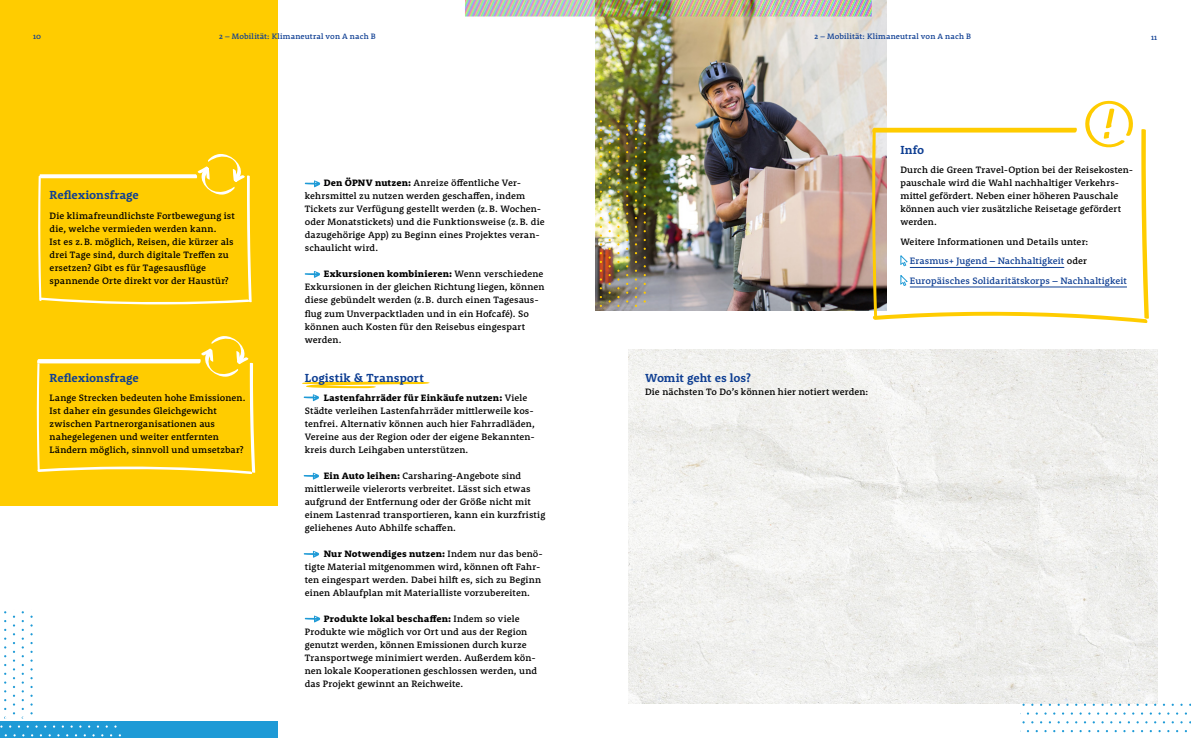
<style>
.page{position:relative;width:1191px;height:738px;background:#fff}
.page>*{position:absolute;margin:0;border:0;box-sizing:border-box;transform-origin:0 0}
.t1{font:700 12px "Rooney";color:#0f3f93}
.t2{font:500 9.5px/13px "Rooney";letter-spacing:.01em;color:#000}
.t3{font:500 9.5px/19.5px "Rooney";letter-spacing:.01em;color:#0f3f93}
.t4{font:500 8px "Rooney";letter-spacing:.02em;color:#0f3f93}
.s1{font-weight:800}
.s2{color:#000}
</style>
<div class="page">
<img style="left:628px;top:349px;width:529px;height:354px">
<svg style="left:302px;top:381px;width:128px;height:7px"></svg>
<div style="left:0;top:0;width:277px;height:505px;background:#fc0"></div>
<svg style="left:304px;top:550px;width:15px;height:7px"></svg>
<svg style="left:305px;top:271px;width:15px;height:7px"></svg>
<svg style="left:304px;top:394px;width:15px;height:7px"></svg>
<svg style="left:304px;top:472px;width:15px;height:7px"></svg>
<svg style="left:305px;top:615px;width:15px;height:7px"></svg>
<svg style="left:305px;top:180px;width:15px;height:7px"></svg>
<img style="left:595px;top:0;width:291px;height:310px">
<img style="left:465px;top:0;width:406px;height:17px">
<div style="left:0;top:721px;width:277px;height:16px;background:#1e9ad6"></div>
<svg style="left:0;top:611px;width:121px;height:124px"></svg>
<svg style="left:37px;top:336px;width:218px;height:138px"></svg>
<svg style="left:872px;top:99px;width:277px;height:224px"></svg>
<svg style="left:38px;top:154px;width:214px;height:150px"></svg>
<p class="t4" style="left:219px;top:31px;width:158px">2 – Mobilität: Klimaneutral von A nach B</p>
<p class="t4" style="left:33px;top:31px;width:10px">10</p>
<p class="t4" style="left:814px;top:31px;width:158px">2 – Mobilität: Klimaneutral von A nach B</p>
<p class="t4" style="left:1151px;top:31px;width:8px">11</p>
<p class="t1" style="left:50px;top:187px;width:91px">Reflexionsfrage</p>
<p class="t2" style="left:50px;top:209px;width:187px">Die klimafreundlichste Fortbewegung ist die, welche vermieden werden kann.<br>Ist es z.B. möglich, Reisen, die kürzer als drei Tage sind, durch digitale Treffen zu ersetzen? Gibt es für Tagesausflüge spannende Orte direkt vor der Haustür?</p>
<p class="t1" style="left:50px;top:369px;width:91px">Reflexionsfrage</p>
<p class="t2" style="left:50px;top:391px;width:197px">Lange Strecken bedeuten hohe Emissionen.<br>Ist daher ein gesundes Gleichgewicht zwischen Partnerorganisationen aus nahegelegenen und weiter entfernten Ländern möglich, sinnvoll und umsetzbar?</p>
<p class="t2" style="left:305px;top:176px;width:241px;text-indent:19px"><span class="s1">Den ÖPNV nutzen:</span> Anreize öffentliche Ver&shy;kehrsmittel zu nutzen werden geschaffen, indem Tickets zur Verfügung gestellt werden (z.B. Wochen&shy;oder Monatstickets) und die Funktionsweise (z.B. die dazugehörige App) zu Beginn eines Projektes veran&shy;schaulicht wird.</p>
<p class="t2" style="left:305px;top:267px;width:241px;text-indent:19px"><span class="s1">Exkursionen kombinieren:</span> Wenn verschiedene Exkursionen in der gleichen Richtung liegen, können diese gebündelt werden (z.B. durch einen Tagesaus&shy;flug zum Unverpacktladen und in ein Hofcafé). So können auch Kosten für den Reisebus eingespart werden.</p>
<p class="t1" style="left:305px;top:369px;width:120px">Logistik &amp; Transport</p>
<p class="t2" style="left:305px;top:391px;width:231px;text-indent:19px"><span class="s1">Lastenfahrräder für Einkäufe nutzen:</span> Viele Städte verleihen Lastenfahrräder mittlerweile kos&shy;tenfrei. Alternativ können auch hier Fahrradläden, Vereine aus der Region oder der eigene Bekannten&shy;kreis durch Leihgaben unterstützen.</p>
<p class="t2" style="left:305px;top:469px;width:242px;text-indent:19px"><span class="s1">Ein Auto leihen:</span> Carsharing-Angebote sind mittlerweile vielerorts verbreitet. Lässt sich etwas aufgrund der Entfernung oder der Größe nicht mit einem Lastenrad transportieren, kann ein kurzfristig geliehenes Auto Abhilfe schaffen.</p>
<p class="t2" style="left:305px;top:547px;width:239px;text-indent:19px"><span class="s1">Nur Notwendiges nutzen:</span> Indem nur das benö&shy;tigte Material mitgenommen wird, können oft Fahr&shy;ten eingespart werden. Dabei hilft es, sich zu Beginn einen Ablaufplan mit Materialliste vorzubereiten.</p>
<p class="t2" style="left:305px;top:612px;width:234px;text-indent:19px"><span class="s1">Produkte lokal beschaffen:</span> Indem so viele Produkte wie möglich vor Ort und aus der Region genutzt werden, können Emissionen durch kurze Transportwege minimiert werden. Außerdem kön&shy;nen lokale Kooperationen geschlossen werden, und das Projekt gewinnt an Reichweite.</p>
<p class="t1" style="left:900px;top:142px;width:25px">Info</p>
<p class="t2" style="left:900px;top:163px;width:234px">Durch die Green Travel-Option bei der Reisekosten&shy;pauschale wird die Wahl nachhaltiger Verkehrs&shy;mittel gefördert. Neben einer höheren Pauschale können auch vier zusätzliche Reisetage gefördert werden.</p>
<p class="t3" style="left:910px;top:231px;width:219px;text-indent:-10px"><span class="s2">Weitere Informationen und Details unter:<br></span>Erasmus+ Jugend – Nachhaltigkeit <span class="s2">oder<br></span>Europäisches Solidaritätskorps – Nachhaltigkeit</p>
<p class="t1" style="left:645px;top:369px;width:107px">Womit geht es los?</p>
<p class="t2" style="left:645px;top:384px;width:225px">Die nächsten To Do’s können hier notiert werden:</p>
</div>
